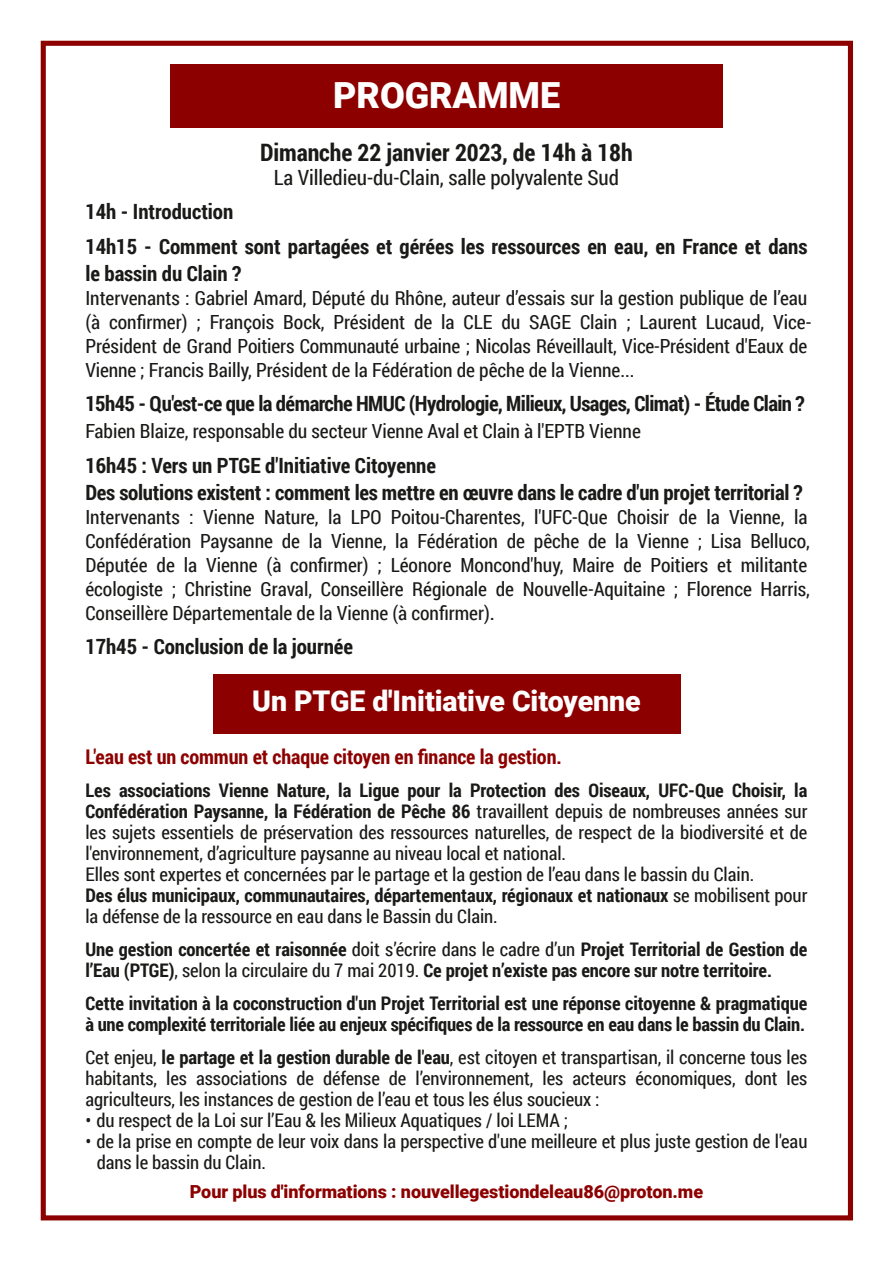
<style>
.page{position:relative;width:893px;height:1263px;background:#fff}
.page>*{position:absolute;margin:0;border:0;box-sizing:border-box;transform-origin:0 0}
.t1{font:900 36px "Roboto";color:#fff}
.t2{font:900 28.5px "Roboto";color:#fff}
.t3{font:700 24px "Roboto Condensed";letter-spacing:-.005em;color:#1a1a18}
.t4{font:700 21px/34.5px "Roboto Condensed";letter-spacing:-.01em;color:#1a1a18}
.t5{font:21px "Roboto Condensed";letter-spacing:-.005em;color:#1a1a18}
.t6{font:700 20.25px "Roboto Condensed";letter-spacing:-.005em;color:#8d0000}
.t7{font:19.5px/24px "Roboto Condensed";color:#1a1a18}
.t8{font:18.75px/21px "Roboto Condensed";letter-spacing:-.005em;color:#1a1a18}
.t9{font:700 18.75px/21px "Roboto Condensed";letter-spacing:-.005em;color:#1a1a18}
.t10{font:900 18px "Roboto";letter-spacing:-.005em;color:#8d0000}
.s1{font-size:21px}
.s2{font-weight:700}
.s3{font-weight:400}
</style>
<div class="page">
<div style="left:41px;top:41px;width:812px;height:1179px;border:5px solid #8d0000"></div>
<div style="left:170px;top:64px;width:553px;height:64px;background:#8d0000"></div>
<div style="left:213px;top:674px;width:468px;height:59px;background:#8d0000"></div>
<h1 class="t1" style="left:333px;top:75px;width:228px">PROGRAMME</h1>
<p class="t3" style="left:260px;top:136px;width:374px">Dimanche 22 janvier 2023, de 14h à 18h</p>
<p class="t5" style="left:274px;top:163px;width:347px">La Villedieu-du-Clain, salle polyvalente Sud</p>
<p class="t4" style="left:85px;top:194px;width:723px">14h - Introduction<br>14h15 - Comment sont partagées et gérées les ressources en eau, en France et dans</p>
<p class="t4" style="left:85px;top:255px;width:157px">le bassin du Clain ?</p>
<p class="t7" style="left:85px;top:285px;width:727px">Intervenants : Gabriel Amard, Député du Rhône, auteur d’essais sur la gestion publique de l’eau (à confirmer) ; François Bock, Président de la CLE du SAGE Clain ; Laurent Lucaud, Vice-Président de Grand Poitiers Communauté urbaine ; Nicolas Réveillault, Vice-Président d'Eaux de Vienne ; Francis Bailly, Président de la Fédération de pêche de la Vienne...</p>
<p class="t4" style="left:85px;top:386px;width:721px">15h45 - Qu'est-ce que la démarche HMUC (Hydrologie, Milieux, Usages, Climat) - Étude Clain ?</p>
<p class="t7" style="left:85px;top:419px;width:557px">Fabien Blaize, responsable du secteur Vienne Aval et Clain à l'EPTB Vienne</p>
<p class="t4" style="left:85px;top:451px;width:719px;line-height:27px">16h45 : Vers un PTGE d'Initiative Citoyenne<br>Des solutions existent : comment les mettre en œuvre dans le cadre d'un projet territorial ?</p>
<p class="t7" style="left:85px;top:504px;width:726px">Intervenants : Vienne Nature, la LPO Poitou-Charentes, l'UFC-Que Choisir de la Vienne, la Confédération Paysanne de la Vienne, la Fédération de pêche de la Vienne ; Lisa Belluco, Députée de la Vienne (à confirmer) ; Léonore Moncond'huy, Maire de Poitiers et militante écologiste ; Christine Graval, Conseillère Régionale de Nouvelle-Aquitaine ; Florence Harris, Conseillère Départementale de la Vienne (à confirmer)<span class="s1">.</span></p>
<p class="t4" style="left:85px;top:629px;width:269px">17h45 - Conclusion de la journée</p>
<h2 class="t2" style="left:252px;top:684px;width:390px">Un PTGE d'Initiative Citoyenne</h2>
<p class="t6" style="left:85px;top:743px;width:478px">L'eau est un commun et chaque citoyen en finance la gestion.</p>
<p class="t8" style="left:85px;top:779px;width:723px"><span class="s2">Les associations Vienne Nature, la Ligue pour la Protection des Oiseaux, UFC-Que Choisir, la Confédération Paysanne, la Fédération de Pêche 86</span> travaillent depuis de nombreuses années sur les sujets essentiels de préservation des ressources naturelles, de respect de la biodiversité et de l'environnement, d’agriculture paysanne au niveau local et national.<br>Elles sont expertes et concernées par le partage et la gestion de l’eau dans le bassin du Clain.<br><span class="s2">Des élus municipaux, communautaires, départementaux, régionaux et nationaux</span> se mobilisent pour la défense de la ressource en eau dans le Bassin du Clain.</p>
<p class="t9" style="left:85px;top:938px;width:723px">Une gestion concertée et raisonnée <span class="s3">doit s’écrire dans le cadre d’un</span> Projet Territorial de Gestion de l’Eau (PTGE)<span class="s3">, selon la circulaire du 7 mai 2019.</span> Ce projet n’existe pas encore sur notre territoire.</p>
<p class="t9" style="left:85px;top:992px;width:723px">Cette invitation à la coconstruction d'un Projet Territorial est une réponse citoyenne &amp; pragmatique à une complexité territoriale liée au enjeux spécifiques de la ressource en eau dans le bassin du Clain.</p>
<p class="t8" style="left:85px;top:1046px;width:723px;text-align:justify">Cet enjeu, <span class="s2">le partage et la gestion durable de l'eau</span>, est citoyen et transpartisan, il concerne tous les habitants, les associations de défense de l’environnement, les acteurs économiques, dont les agriculteurs, les instances de gestion de l’eau et tous les élus soucieux :</p>
<p class="t8" style="left:85px;top:1109px;width:484px">• du respect de la Loi sur l’Eau &amp; les Milieux Aquatiques / loi LEMA ;</p>
<p class="t8" style="left:97px;top:1130px;width:712px;text-indent:-11px">• de la prise en compte de leur voix dans la perspective d'une meilleure et plus juste gestion de l'eau dans le bassin du Clain.</p>
<p class="t10" style="left:190px;top:1181px;width:515px">Pour plus d'informations : nouvellegestiondeleau86@proton.me</p>
</div>
